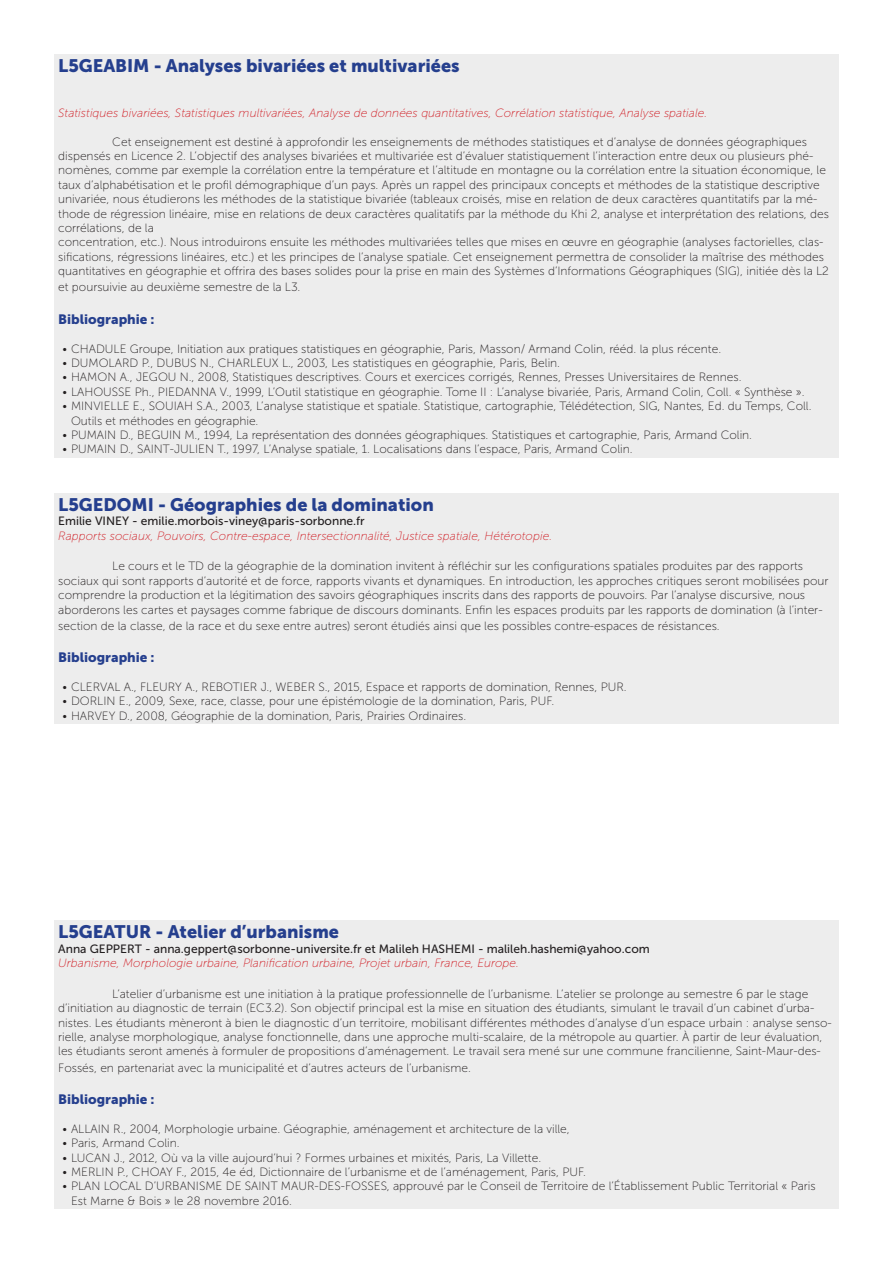
<style>
.page{position:relative;width:893px;height:1263px;background:#fff}
.page>*{position:absolute;margin:0;border:0;box-sizing:border-box;transform-origin:0 0}
.Style_de_paragraphe{font:18px "Museo Sans 900";color:#253f8e}
.Style_de_paragraphe-2{font:13.5px "Museo Sans 900";color:#253f8e}
.Style_de_paragraphe-3{font:12px/14.4px "Museo Sans 100";color:#231f20}
.Style_de_paragraphe-4{font:italic 12px "Museo Sans 100";color:#d1232a}
.Style_de_paragraphe-5{font:12px "Museo Sans 500";color:#231f20}
</style>
<div class="page">
<div style="left:54px;top:54px;width:785px;height:404px;background:#ededed"></div>
<div style="left:54px;top:493px;width:785px;height:231px;background:#ededed"></div>
<div style="left:54px;top:920px;width:785px;height:289px;background:#ededed"></div>
<p class="Style_de_paragraphe" style="left:58px;top:55px;width:403px">L5GEABIM - Analyses bivariées et multivariées</p>
<p class="Style_de_paragraphe-4" style="left:58px;top:106px;width:650px">Statistiques bivariées, Statistiques multivariées, Analyse de données quantitatives, Corrélation statistique, Analyse spatiale.</p>
<p class="Style_de_paragraphe-3" style="left:58px;top:134px;width:772px;text-indent:54px">Cet enseignement est destiné à approfondir les enseignements de méthodes statistiques et d’analyse de données géographiques dispensés en Licence 2. L’objectif des analyses bivariées et multivariée est d’évaluer statistiquement l’interaction entre deux ou plusieurs phé&shy;nomènes, comme par exemple la corrélation entre la température et l’altitude en montagne ou la corrélation entre la situation économique, le taux d’alphabétisation et le profil démographique d’un pays. Après un rappel des principaux concepts et méthodes de la statistique descriptive univariée, nous étudierons les méthodes de la statistique bivariée (tableaux croisés, mise en relation de deux caractères quantitatifs par la mé&shy;thode de régression linéaire, mise en relations de deux caractères qualitatifs par la méthode du Khi 2, analyse et interprétation des relations, des corrélations, de la</p>
<p class="Style_de_paragraphe-3" style="left:58px;top:235px;width:772px">concentration, etc.). Nous introduirons ensuite les méthodes multivariées telles que mises en œuvre en géographie (analyses factorielles, clas&shy;sifications, régressions linéaires, etc.) et les principes de l’analyse spatiale. Cet enseignement permettra de consolider la maîtrise des méthodes quantitatives en géographie et offrira des bases solides pour la prise en main des Systèmes d’Informations Géographiques (SIG), initiée dès la L2</p>
<p class="Style_de_paragraphe-3" style="left:58px;top:280px;width:244px">et poursuivie au deuxième semestre de la L3.</p>
<p class="Style_de_paragraphe-2" style="left:58px;top:311px;width:98px">Bibliographie :</p>
<p class="Style_de_paragraphe-3" style="left:63px;top:341px;width:660px">• CHADULE Groupe, Initiation aux pratiques statistiques en géographie, Paris, Masson/ Armand Colin, rééd. la plus récente.</p>
<p class="Style_de_paragraphe-3" style="left:63px;top:356px;width:499px">• DUMOLARD P., DUBUS N., CHARLEUX L., 2003, Les statistiques en géographie, Paris, Belin.</p>
<p class="Style_de_paragraphe-3" style="left:63px;top:370px;width:680px">• HAMON A., JEGOU N., 2008, Statistiques descriptives. Cours et exercices corrigés, Rennes, Presses Universitaires de Rennes.</p>
<p class="Style_de_paragraphe-3" style="left:63px;top:385px;width:744px">• LAHOUSSE Ph., PIEDANNA V., 1999, L’Outil statistique en géographie. Tome II : L’analyse bivariée, Paris, Armand Colin, Coll. « Synthèse ».</p>
<p class="Style_de_paragraphe-3" style="left:71px;top:399px;width:742px;text-indent:-9px">• MINVIELLE E., SOUIAH S.A., 2003, L’analyse statistique et spatiale. Statistique, cartographie, Télédétection, SIG, Nantes, Ed. du Temps, Coll.<br>Outils et méthodes en géographie.</p>
<p class="Style_de_paragraphe-3" style="left:63px;top:428px;width:691px">• PUMAIN D., BEGUIN M., 1994, La représentation des données géographiques. Statistiques et cartographie, Paris, Armand Colin.</p>
<p class="Style_de_paragraphe-3" style="left:63px;top:442px;width:572px">• PUMAIN D., SAINT-JULIEN T., 1997, L’Analyse spatiale, 1. Localisations dans l’espace, Paris, Armand Colin.</p>
<p class="Style_de_paragraphe" style="left:58px;top:494px;width:377px">L5GEDOMI - Géographies de la domination</p>
<p class="Style_de_paragraphe-5" style="left:58px;top:515px;width:308px">Emilie VINEY - emilie.morbois-viney@paris-sorbonne.fr</p>
<p class="Style_de_paragraphe-4" style="left:58px;top:529px;width:495px">Rapports sociaux, Pouvoirs, Contre-espace, Intersectionnalité, Justice spatiale, Hétérotopie.</p>
<p class="Style_de_paragraphe-3" style="left:58px;top:559px;width:772px;text-indent:54px">Le cours et le TD de la géographie de la domination invitent à réfléchir sur les configurations spatiales produites par des rapports sociaux qui sont rapports d’autorité et de force, rapports vivants et dynamiques. En introduction, les approches critiques seront mobilisées pour comprendre la production et la légitimation des savoirs géographiques inscrits dans des rapports de pouvoirs. Par l’analyse discursive, nous aborderons les cartes et paysages comme fabrique de discours dominants. Enfin les espaces produits par les rapports de domination (à l’inter-</p>
<p class="Style_de_paragraphe-3" style="left:58px;top:619px;width:663px">section de la classe, de la race et du sexe entre autres) seront étudiés ainsi que les possibles contre-espaces de résistances.</p>
<p class="Style_de_paragraphe-2" style="left:58px;top:650px;width:98px">Bibliographie :</p>
<p class="Style_de_paragraphe-3" style="left:63px;top:680px;width:566px">• CLERVAL A., FLEURY A., REBOTIER J., WEBER S., 2015, Espace et rapports de domination, Rennes, PUR.</p>
<p class="Style_de_paragraphe-3" style="left:63px;top:694px;width:493px">• DORLIN E., 2009, Sexe, race, classe, pour une épistémologie de la domination, Paris, PUF.</p>
<p class="Style_de_paragraphe-3" style="left:63px;top:709px;width:405px">• HARVEY D., 2008, Géographie de la domination, Paris, Prairies Ordinaires.</p>
<p class="Style_de_paragraphe" style="left:58px;top:922px;width:282px">L5GEATUR - Atelier d’urbanisme</p>
<p class="Style_de_paragraphe-5" style="left:58px;top:942px;width:593px">Anna GEPPERT - anna.geppert@sorbonne-universite.fr et Malileh HASHEMI - malileh.hashemi@yahoo.com</p>
<p class="Style_de_paragraphe-4" style="left:58px;top:956px;width:462px">Urbanisme, Morphologie urbaine, Planification urbaine, Projet urbain, France, Europe.</p>
<p class="Style_de_paragraphe-3" style="left:58px;top:986px;width:775px;text-indent:54px">L’atelier d’urbanisme est une initiation à la pratique professionnelle de l’urbanisme. L’atelier se prolonge au semestre 6 par le stage d’initiation au diagnostic de terrain (EC3.2). Son objectif principal est la mise en situation des étudiants, simulant le travail d’un cabinet d’urba&shy;nistes. Les étudiants mèneront à bien le diagnostic d’un territoire, mobilisant différentes méthodes d’analyse d’un espace urbain : analyse senso&shy;rielle, analyse morphologique, analyse fonctionnelle, dans une approche multi-scalaire, de la métropole au quartier. À partir de leur évaluation, les étudiants seront amenés à formuler de propositions d’aménagement. Le travail sera mené sur une commune francilienne, Saint-Maur-des-</p>
<p class="Style_de_paragraphe-3" style="left:58px;top:1060px;width:414px">Fossés, en partenariat avec la municipalité et d’autres acteurs de l’urbanisme.</p>
<p class="Style_de_paragraphe-2" style="left:58px;top:1091px;width:98px">Bibliographie :</p>
<p class="Style_de_paragraphe-3" style="left:63px;top:1121px;width:509px">• ALLAIN R., 2004, Morphologie urbaine. Géographie, aménagement et architecture de la ville,</p>
<p class="Style_de_paragraphe-3" style="left:63px;top:1136px;width:119px">• Paris, Armand Colin.</p>
<p class="Style_de_paragraphe-3" style="left:63px;top:1150px;width:480px">• LUCAN J., 2012, Où va la ville aujourd’hui ? Formes urbaines et mixités, Paris, La Villette.</p>
<p class="Style_de_paragraphe-3" style="left:63px;top:1165px;width:525px">• MERLIN P., CHOAY F., 2015, 4e éd, Dictionnaire de l’urbanisme et de l’aménagement, Paris, PUF.</p>
<p class="Style_de_paragraphe-3" style="left:71px;top:1179px;width:746px;text-indent:-9px">• PLAN LOCAL D’URBANISME DE SAINT MAUR-DES-FOSSES, approuvé par le Conseil de Territoire de l’Établissement Public Territorial « Paris<br>Est Marne &amp; Bois » le 28 novembre 2016.</p>
</div>
